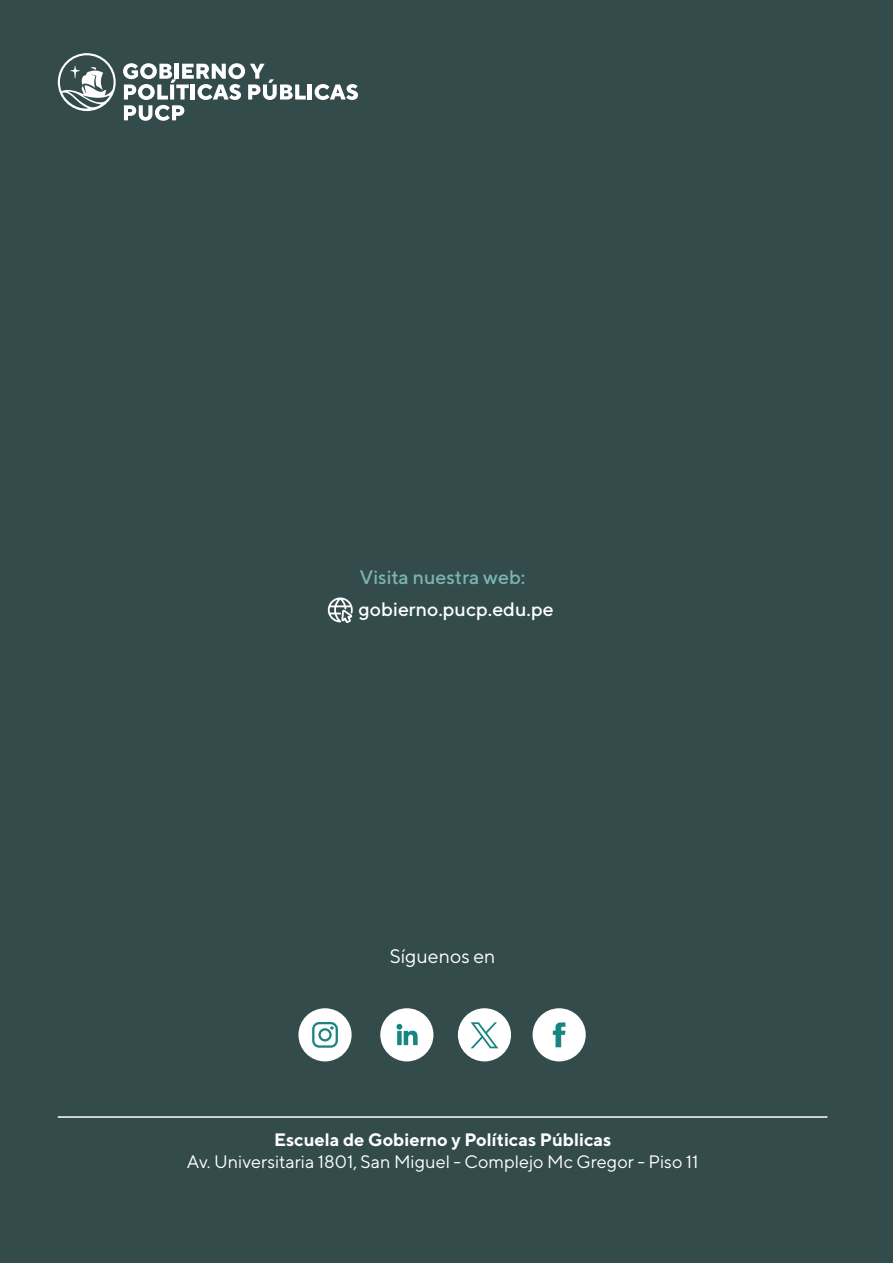
<style>
.page{position:relative;width:893px;height:1263px;background:#334b4b}
.page>*{position:absolute;margin:0;border:0;box-sizing:border-box;transform-origin:0 0}
.t1{font:500 19.5px "TT Norms";color:#fff}
.t2{font:500 19.5px "TT Norms";color:#7ab5b3}
.t3{font:19.5px "TT Norms";color:#fff}
.t4{font:18px "TT Norms";color:#fff}
.t5{font:700 18px "TT Norms";color:#fff}
</style>
<div class="page">
<div style="left:298px;top:1008px;width:54px;height:53px;background:#fff;border-radius:50%"></div>
<svg style="left:312px;top:1022px;width:26px;height:26px"></svg>
<div style="left:380px;top:1008px;width:53px;height:53px;background:#fff;border-radius:50%"></div>
<svg style="left:396px;top:1024px;width:22px;height:21px"></svg>
<div style="left:458px;top:1008px;width:53px;height:53px;background:#fff;border-radius:50%"></div>
<svg style="left:471px;top:1022px;width:27px;height:26px"></svg>
<div style="left:533px;top:1008px;width:53px;height:53px;background:#fff;border-radius:50%"></div>
<svg style="left:553px;top:1022px;width:12px;height:25px"></svg>
<svg style="left:58px;top:53px;width:58px;height:58px"></svg>
<hr style="left:308px;top:84px;width:4px;height:16px;background:#fff">
<svg style="left:315px;top:84px;width:43px;height:16px"></svg>
<svg style="left:123px;top:63px;width:183px;height:58px"></svg>
<hr style="left:58px;top:1116px;width:769px;height:2px;background:#fff">
<svg style="left:327px;top:597px;width:26px;height:26px"></svg>
<p class="t2" style="left:359px;top:565px;width:168px">Visita nuestra web:</p>
<p class="t1" style="left:359px;top:597px;width:196px">gobierno.pucp.edu.pe</p>
<p class="t3" style="left:390px;top:944px;width:107px">Síguenos en</p>
<p class="t5" style="left:274px;top:1129px;width:339px">Escuela de Gobierno y Políticas Públicas</p>
<p class="t4" style="left:187px;top:1150px;width:513px">Av. Universitaria 1801, San Miguel - Complejo Mc Gregor - Piso 11</p>
</div>
